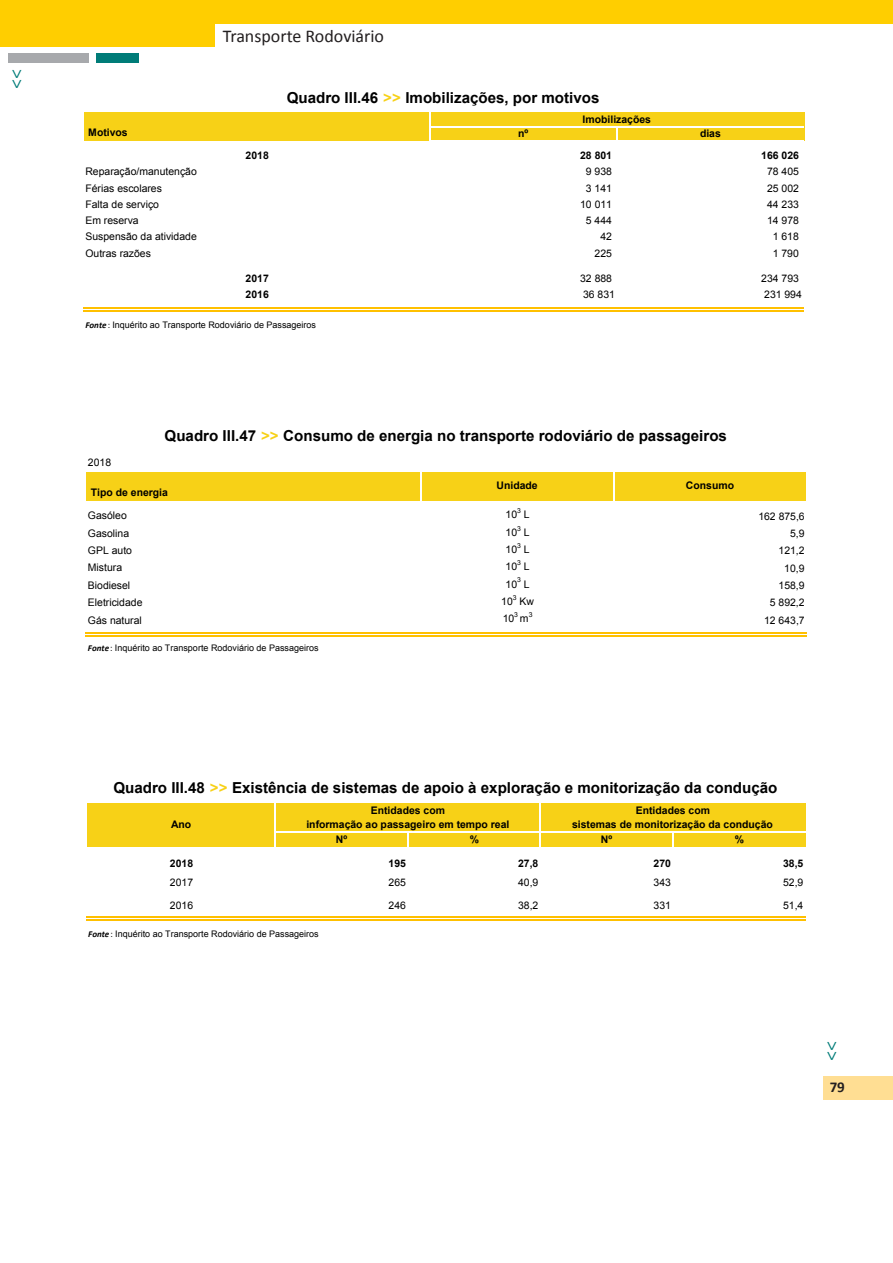
<style>
.page{position:relative;width:893px;height:1263px;background:#fff}
.page>*{position:absolute;margin:0;border:0;box-sizing:border-box;transform-origin:0 0}
.t1{font:18px "Calibri";color:#231f20}
.t2{font:700 15.15px "Arial";color:#000}
.t3{font:700 15px "Calibri";color:#231f20}
.t4{font:10.5px "Arial";color:#000}
.t5{font:700 10.5px/14.1px "Arial";color:#000;text-align:center}
.t6{font:9px "Arial";color:#000}
.t7{font:6.9px "Arial";color:#000}
.s1{color:#f7d117}
.s2{font-family:"Calibri";font-weight:700;font-style:italic}
.s3{font-family:"Calibri"}
</style>
<div class="page">
<div style="left:84px;top:112px;width:720px;height:29px;background:#f7d117"></div>
<hr style="left:429px;top:112px;width:2px;height:29px;background:#fff">
<svg style="left:616px;top:127px;width:2px;height:13px"></svg>
<hr style="left:431px;top:126px;width:373px;height:1px;background:#fff">
<hr style="left:431px;top:140px;width:373px;height:1px;background:#fff">
<hr style="left:83px;top:307px;width:721px;height:2px;background:#ffc000">
<hr style="left:83px;top:310px;width:721px;height:2px;background:#ffc000">
<div style="left:87px;top:472px;width:720px;height:28px;background:#f7d117"></div>
<svg style="left:420px;top:472px;width:1px;height:28px"></svg>
<svg style="left:613px;top:472px;width:1px;height:28px"></svg>
<svg style="left:806px;top:472px;width:1px;height:28px"></svg>
<hr style="left:86px;top:632px;width:721px;height:2px;background:#ffc000">
<hr style="left:86px;top:635px;width:721px;height:2px;background:#ffc000">
<div style="left:87px;top:803px;width:719px;height:43px;background:#f7d117"></div>
<hr style="left:275px;top:803px;width:1px;height:43px;background:#fff">
<hr style="left:540px;top:803px;width:1px;height:43px;background:#fff">
<svg style="left:407px;top:833px;width:2px;height:13px"></svg>
<svg style="left:672px;top:833px;width:2px;height:13px"></svg>
<hr style="left:276px;top:831px;width:530px;height:2px;background:#fff">
<hr style="left:86px;top:916px;width:720px;height:2px;background:#ffc000">
<hr style="left:86px;top:919px;width:720px;height:2px;background:#ffc000">
<div style="left:0;top:0;width:893px;height:23px;background:#ffce00"></div>
<div style="left:0;top:2px;width:215px;height:45px;background:#ffce00"></div>
<div style="left:8px;top:53px;width:81px;height:10px;background:#a7a9ac"></div>
<div style="left:96px;top:53px;width:43px;height:10px;background:#007c78"></div>
<div style="left:823px;top:1076px;width:70px;height:23px;background:#ffde93"></div>
<h1 class="t1" style="left:223px;top:25px;width:163px">Transporte Rodoviário</h1>
<h2 class="t2" style="left:287px;top:88px;width:314px">Quadro III.46 <span class="s1">&gt;&gt;</span> Imobilizações, por motivos</h2>
<p class="t5" style="left:583px;top:112px;width:70px">Imobilizações</p>
<p class="t5" style="left:88px;top:126px;width:41px">Motivos</p>
<p class="t5" style="left:518px;top:127px;width:12px">nº</p>
<p class="t5" style="left:700px;top:127px;width:22px">dias</p>
<p class="t5" style="left:246px;top:149px;width:25px">2018</p>
<p class="t5" style="left:580px;top:149px;width:33px">28 801</p>
<p class="t5" style="left:761px;top:149px;width:39px">166 026</p>
<p class="t4" style="left:85px;top:165px;width:113px">Reparação/manutenção</p>
<p class="t4" style="left:586px;top:165px;width:28px">9 938</p>
<p class="t4" style="left:767px;top:165px;width:33px">78 405</p>
<p class="t4" style="left:85px;top:181px;width:78px">Férias escolares</p>
<p class="t4" style="left:586px;top:181px;width:28px">3 141</p>
<p class="t4" style="left:767px;top:181px;width:33px">25 002</p>
<p class="t4" style="left:85px;top:197px;width:75px">Falta de serviço</p>
<p class="t4" style="left:580px;top:197px;width:33px">10 011</p>
<p class="t4" style="left:767px;top:197px;width:33px">44 233</p>
<p class="t4" style="left:85px;top:214px;width:55px">Em reserva</p>
<p class="t4" style="left:586px;top:214px;width:28px">5 444</p>
<p class="t4" style="left:767px;top:214px;width:33px">14 978</p>
<p class="t4" style="left:85px;top:230px;width:113px">Suspensão da atividade</p>
<p class="t4" style="left:600px;top:230px;width:13px">42</p>
<p class="t4" style="left:773px;top:230px;width:28px">1 618</p>
<p class="t4" style="left:85px;top:246px;width:67px">Outras razões</p>
<p class="t4" style="left:595px;top:246px;width:19px">225</p>
<p class="t4" style="left:773px;top:246px;width:28px">1 790</p>
<p class="t5" style="left:246px;top:272px;width:25px">2017</p>
<p class="t4" style="left:580px;top:271px;width:33px">32 888</p>
<p class="t4" style="left:761px;top:271px;width:39px">234 793</p>
<p class="t5" style="left:246px;top:288px;width:25px">2016</p>
<p class="t4" style="left:583px;top:288px;width:33px">36 831</p>
<p class="t4" style="left:764px;top:288px;width:39px">231 994</p>
<p class="t6" style="left:85px;top:319px;width:232px"><span class="s2">Fonte</span> <span class="s3">:</span> Inquérito ao Transporte Rodoviário de Passageiros</p>
<h2 class="t2" style="left:165px;top:426px;width:564px">Quadro III.47 <span class="s1">&gt;&gt;</span> Consumo de energia no transporte rodoviário de passageiros</h2>
<p class="t5" style="left:497px;top:478px;width:43px">unidade</p>
<p class="t5" style="left:686px;top:478px;width:50px">Consumo</p>
<p class="t4" style="left:88px;top:456px;width:25px">2018</p>
<p class="t5" style="left:91px;top:485px;width:79px">Tipo de energia</p>
<p class="t4" style="left:88px;top:509px;width:40px">Gasóleo</p>
<p class="t4" style="left:506px;top:508px;width:13px">10</p>
<p class="t7" style="left:517px;top:506px;width:5px">3</p>
<p class="t4" style="left:524px;top:508px;width:7px">L</p>
<p class="t4" style="left:758px;top:509px;width:48px">162 875,6</p>
<p class="t4" style="left:88px;top:526px;width:43px">Gasolina</p>
<p class="t4" style="left:506px;top:525px;width:13px">10</p>
<p class="t7" style="left:517px;top:524px;width:5px">3</p>
<p class="t4" style="left:524px;top:525px;width:7px">L</p>
<p class="t4" style="left:790px;top:526px;width:16px">5,9</p>
<p class="t4" style="left:88px;top:543px;width:46px">GPL auto</p>
<p class="t4" style="left:506px;top:542px;width:13px">10</p>
<p class="t7" style="left:517px;top:541px;width:5px">3</p>
<p class="t4" style="left:524px;top:542px;width:7px">L</p>
<p class="t4" style="left:778px;top:544px;width:28px">121,2</p>
<p class="t4" style="left:88px;top:561px;width:36px">Mistura</p>
<p class="t4" style="left:506px;top:560px;width:13px">10</p>
<p class="t7" style="left:517px;top:558px;width:5px">3</p>
<p class="t4" style="left:524px;top:560px;width:7px">L</p>
<p class="t4" style="left:784px;top:561px;width:22px">10,9</p>
<p class="t4" style="left:88px;top:578px;width:44px">Biodiesel</p>
<p class="t4" style="left:506px;top:577px;width:13px">10</p>
<p class="t7" style="left:517px;top:575px;width:5px">3</p>
<p class="t4" style="left:524px;top:577px;width:7px">L</p>
<p class="t4" style="left:778px;top:578px;width:28px">158,9</p>
<p class="t4" style="left:88px;top:596px;width:56px">Eletricidade</p>
<p class="t4" style="left:501px;top:594px;width:13px">10</p>
<p class="t7" style="left:513px;top:593px;width:5px">3</p>
<p class="t4" style="left:520px;top:594px;width:16px">Kw</p>
<p class="t4" style="left:770px;top:596px;width:36px">5 892,2</p>
<p class="t4" style="left:88px;top:613px;width:55px">Gás natural</p>
<p class="t4" style="left:503px;top:611px;width:13px">10</p>
<p class="t7" style="left:514px;top:610px;width:5px">3</p>
<p class="t7" style="left:529px;top:610px;width:5px">3</p>
<p class="t4" style="left:764px;top:613px;width:42px">12 643,7</p>
<p class="t4" style="left:520px;top:611px;width:10px">m</p>
<p class="t6" style="left:88px;top:642px;width:232px"><span class="s2">Fonte</span> <span class="s3">:</span> Inquérito ao Transporte Rodoviário de Passageiros</p>
<h2 class="t2" style="left:113px;top:777px;width:666px">Quadro III.48 <span class="s1">&gt;&gt;</span> existência de sistemas de apoio à exploração e monitorização da condução</h2>
<p class="t5" style="left:171px;top:817px;width:22px">Ano</p>
<p class="t5" style="left:306px;top:803px;width:205px">entidades com<br>informação ao passageiro em tempo real</p>
<p class="t5" style="left:572px;top:803px;width:202px">entidades com<br>sistemas de monitorização da condução</p>
<p class="t5" style="left:336px;top:832px;width:13px">nº</p>
<p class="t5" style="left:470px;top:832px;width:11px">%</p>
<p class="t5" style="left:601px;top:832px;width:13px">nº</p>
<p class="t5" style="left:735px;top:832px;width:11px">%</p>
<p class="t5" style="left:170px;top:856px;width:25px">2018</p>
<p class="t5" style="left:389px;top:856px;width:19px">195</p>
<p class="t5" style="left:518px;top:856px;width:22px">27,8</p>
<p class="t5" style="left:654px;top:856px;width:19px">270</p>
<p class="t5" style="left:783px;top:856px;width:22px">38,5</p>
<p class="t4" style="left:170px;top:876px;width:25px">2017</p>
<p class="t4" style="left:389px;top:876px;width:19px">265</p>
<p class="t4" style="left:518px;top:876px;width:22px">40,9</p>
<p class="t4" style="left:654px;top:876px;width:19px">343</p>
<p class="t4" style="left:783px;top:876px;width:22px">52,9</p>
<p class="t4" style="left:170px;top:898px;width:25px">2016</p>
<p class="t4" style="left:389px;top:898px;width:19px">246</p>
<p class="t4" style="left:518px;top:898px;width:22px">38,2</p>
<p class="t4" style="left:654px;top:898px;width:19px">331</p>
<p class="t4" style="left:783px;top:898px;width:22px">51,4</p>
<p class="t6" style="left:88px;top:928px;width:232px"><span class="s2">Fonte</span> <span class="s3">:</span> Inquérito ao Transporte Rodoviário de Passageiros</p>
<h3 class="t3" style="left:830px;top:1078px;width:17px">79</h3>
</div>
